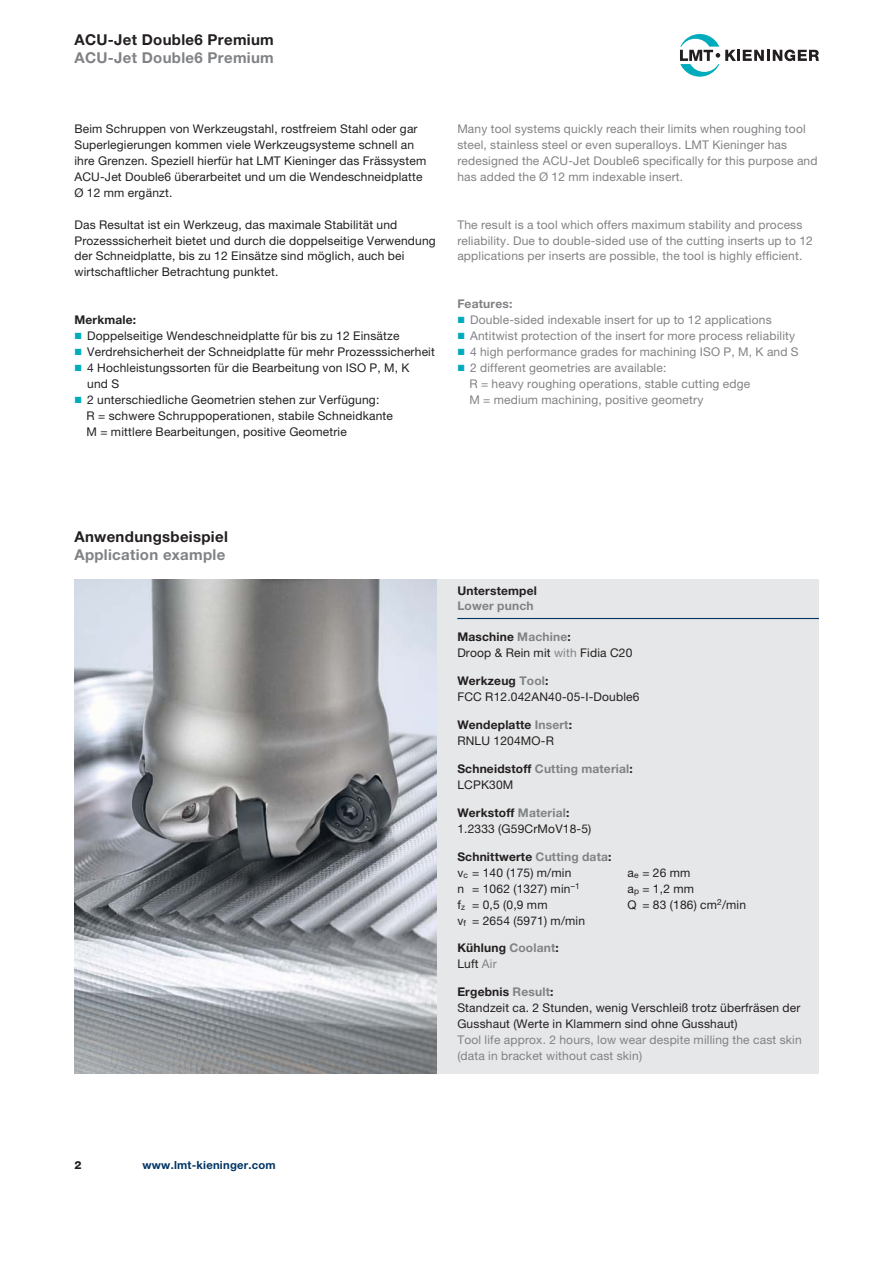
<style>
.page{position:relative;width:893px;height:1263px;background:#fff}
.page>*{position:absolute;margin:0;border:0;box-sizing:border-box;transform-origin:0 0}
.t1{font:700 15px "Helvetica Neue LT Pro";letter-spacing:.02em;color:#231f20}
.t2{font:700 15px "Helvetica Neue LT Pro";letter-spacing:.02em;color:#808285}
.t3{font:12px/15.9px "Helvetica Neue LT Pro";letter-spacing:.015em;color:#231f20}
.t4{font:12px/15.9px "Helvetica Neue LT Pro";letter-spacing:.015em;color:#808285}
.t5{font:700 12px/15.9px "Helvetica Neue LT Pro";letter-spacing:.015em;color:#231f20}
.t6{font:700 12px/15.9px "Helvetica Neue LT Pro";letter-spacing:.015em;color:#808285}
.t7{font:700 11.25px "Helvetica Neue LT Pro";letter-spacing:.02em;color:#003464}
.t8{font:800 11.25px "Helvetica Neue LT Pro";color:#231f20}
.s1{color:#00abbd}
.s2{color:#00abbc}
.s3{font-weight:700}
.s4{font-weight:700;color:#808285}
.s5{color:#808285}
.s6{font-weight:400}
.s7{color:#231f20}
.s8{font-weight:400;color:#231f20}
.s9{font-weight:400;color:#808285}
</style>
<div class="page">
<svg style="left:680px;top:34px;width:139px;height:43px"></svg>
<div style="left:74px;top:579px;width:745px;height:495px;background:#e6e7e8"></div>
<hr style="left:457px;top:618px;width:362px;height:1px;background:#003464">
<img style="left:74px;top:579px;width:362px;height:495px">
<p class="t1" style="left:74px;top:34px;width:201px">ACU-Jet Double6 Premium</p>
<p class="t2" style="left:74px;top:52px;width:201px">ACU-Jet Double6 Premium</p>
<p class="t3" style="left:74px;top:122px;width:353px">Beim Schruppen von Werkzeugstahl, rostfreiem Stahl oder gar Superlegierungen kommen viele Werkzeugsysteme schnell an ihre Grenzen. Speziell hierfür hat LMT Kieninger das Frässystem ACU-Jet Double6 überarbeitet und um die Wendeschneidplatte Ø 12 mm ergänzt.</p>
<p class="t3" style="left:74px;top:217px;width:363px">Das Resultat ist ein Werkzeug, das maximale Stabilität und Prozesssicherheit bietet und durch die doppelseitige Verwendung der Schneidplatte, bis zu 12 Einsätze sind möglich, auch bei wirtschaftlicher Betrachtung punktet.</p>
<p class="t5" style="left:74px;top:313px;width:63px">Merkmale:</p>
<p class="t3" style="left:74px;top:329px;width:326px"><span class="s1">◼</span> Doppelseitige Wendeschneidplatte für bis zu 12 Einsätze</p>
<p class="t3" style="left:74px;top:345px;width:362px"><span class="s1">◼</span> Verdrehsicherheit der Schneidplatte für mehr Prozesssicherheit</p>
<p class="t3" style="left:74px;top:361px;width:336px"><span class="s1">◼</span> 4 Hochleistungssorten für die Bearbeitung von ISO P, M, K</p>
<p class="t3" style="left:87px;top:377px;width:33px">und S</p>
<p class="t3" style="left:74px;top:393px;width:306px"><span class="s1">◼</span> 2 unterschiedliche Geometrien stehen zur Verfügung:</p>
<p class="t3" style="left:87px;top:409px;width:308px">R = schwere Schruppoperationen, stabile Schneidkante</p>
<p class="t3" style="left:87px;top:425px;width:262px">M = mittlere Bearbeitungen, positive Geometrie</p>
<p class="t4" style="left:457px;top:122px;width:362px">Many tool systems quickly reach their limits when roughing tool steel, stainless steel or even superalloys. LMT Kieninger has redesigned the ACU-Jet Double6 specifically for this purpose and has added the Ø 12 mm indexable insert.</p>
<p class="t4" style="left:457px;top:217px;width:357px">The result is a tool which offers maximum stability and process reliability. Due to double-sided use of the cutting inserts up to 12 applications per inserts are possible, the tool is highly efficient.</p>
<p class="t6" style="left:457px;top:297px;width:57px">Features:</p>
<p class="t4" style="left:457px;top:313px;width:316px"><span class="s2">◼</span> Double-sided indexable insert for up to 12 applications</p>
<p class="t4" style="left:457px;top:329px;width:339px"><span class="s2">◼</span> Antitwist protection of the insert for more process reliability</p>
<p class="t4" style="left:457px;top:345px;width:343px"><span class="s2">◼</span> 4 high performance grades for machining ISO P, M, K and S</p>
<p class="t4" style="left:457px;top:361px;width:211px"><span class="s2">◼</span> 2 different geometries are available:</p>
<p class="t4" style="left:469px;top:377px;width:282px">R = heavy roughing operations, stable cutting edge</p>
<p class="t4" style="left:469px;top:393px;width:235px">M = medium machining, positive geometry</p>
<p class="t1" style="left:74px;top:531px;width:155px">Anwendungsbeispiel</p>
<p class="t2" style="left:74px;top:549px;width:152px">Application example</p>
<p class="t5" style="left:457px;top:584px;width:81px">Unterstempel</p>
<p class="t6" style="left:457px;top:599px;width:78px">Lower punch</p>
<p class="t3" style="left:457px;top:630px;width:176px"><span class="s3">Maschine</span> <span class="s4">Machine</span><span class="s3">:<br></span>Droop &amp; Rein mit <span class="s5">with</span> Fidia C20</p>
<p class="t3" style="left:457px;top:674px;width:184px"><span class="s3">Werkzeug</span> <span class="s4">Tool</span><span class="s3">:<br></span>FCC R12.042AN40-05-I-Double6</p>
<p class="t5" style="left:457px;top:718px;width:116px">Wendeplatte <span class="s5">Insert</span>:<br><span class="s6">RNLU 1204MO-R</span></p>
<p class="t6" style="left:457px;top:762px;width:177px"><span class="s7">Schneidstoff</span> Cutting material<span class="s7">:<br></span><span class="s8">LCPK30M</span></p>
<p class="t3" style="left:457px;top:806px;width:135px"><span class="s3">Werkstoff</span> <span class="s4">Material</span><span class="s3">:<br></span>1.2333 (G59CrMoV18-5)</p>
<p class="t3" style="left:457px;top:850px;width:156px"><span class="s3">Schnittwerte</span> <span class="s4">Cutting data</span><span class="s3">: </span>v<sub>c</sub> = 140 (175) m/min</p>
<p class="t3" style="left:627px;top:865px;width:64px">a<sub>e</sub> = 26 mm</p>
<p class="t3" style="left:457px;top:881px;width:124px">n = 1062 (1327) min<sup>–1</sup></p>
<p class="t3" style="left:627px;top:881px;width:68px">a<sub>p</sub> = 1,2 mm</p>
<p class="t3" style="left:457px;top:897px;width:92px">f<sub>z</sub> = 0,5 (0,9 mm</p>
<p class="t3" style="left:627px;top:897px;width:120px">Q = 83 (186) cm<sup>2</sup>/min</p>
<p class="t3" style="left:457px;top:913px;width:129px">v<sub>f</sub> = 2654 (5971) m/min</p>
<p class="t5" style="left:457px;top:941px;width:103px">Kühlung <span class="s5">Coolant</span>:<br><span class="s6">Luft</span> <span class="s9">Air</span></p>
<p class="t3" style="left:457px;top:985px;width:344px"><span class="s3">Ergebnis</span> <span class="s4">Result</span><span class="s3">:<br></span>Standzeit ca. 2 Stunden, wenig Verschleiß trotz überfräsen der<br>Gusshaut (Werte in Klammern sind ohne Gusshaut)</p>
<p class="t4" style="left:457px;top:1033px;width:346px">Tool life approx. 2 hours, low wear despite milling the cast skin (data in bracket without cast skin)</p>
<p class="t8" style="left:74px;top:1159px;width:9px">2</p>
<p class="t7" style="left:142px;top:1161px;width:135px">www.lmt-kieninger.com</p>
</div>
